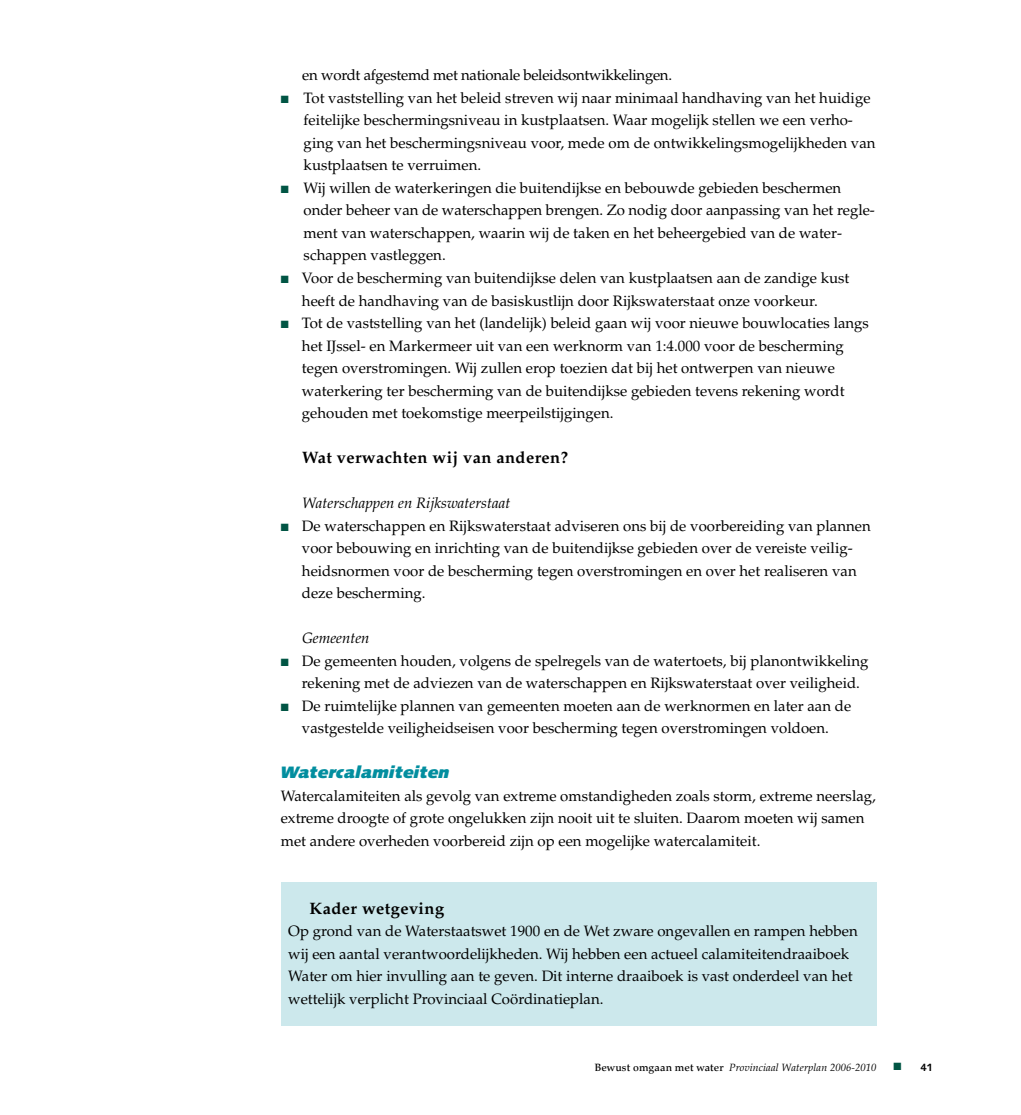
<style>
.page{position:relative;width:1021px;height:1115px;background:#fff}
.page>*{position:absolute;margin:0;border:0;box-sizing:border-box;transform-origin:0 0}
.t1{font:700 16.5px "Palatino";letter-spacing:.025em;color:#000}
.t2{font:italic 900 16.5px "Linotype Syntax";color:#028e9f}
.t3{font:15px/22.5px "Palatino";color:#000}
.t4{font:15px "Palatino";letter-spacing:-.02em;color:#000}
.t5{font:italic 15px "Palatino";color:#000}
.t6{font:italic 10.5px "Palatino";letter-spacing:.01em;color:#000}
.t7{font:700 10.5px "Linotype Syntax";color:#000}
.s1{color:#015544}
.s2{font-weight:500;font-style:normal}
</style>
<div class="page">
<div style="left:281px;top:882px;width:595px;height:143px;background:#cce8ec"></div>
<p class="t4" style="left:302px;top:69px;width:371px">en wordt afgestemd met nationale beleidsontwikkelingen.</p>
<p class="t3" style="left:304px;top:88px;width:573px;text-indent:-23px"><span class="s1">■</span> Tot vaststelling van het beleid streven wij naar minimaal handhaving van het huidige feitelijke beschermingsniveau in kustplaatsen. Waar mogelijk stellen we een verho&shy;ging van het beschermingsniveau voor, mede om de ontwikkelingsmogelijkheden van kustplaatsen te verruimen.</p>
<p class="t3" style="left:304px;top:178px;width:573px;text-indent:-23px"><span class="s1">■</span> Wij willen de waterkeringen die buitendijkse en bebouwde gebieden beschermen onder beheer van de waterschappen brengen. Zo nodig door aanpassing van het regle&shy;ment van waterschappen, waarin wij de taken en het beheergebied van de water&shy;schappen vastleggen.</p>
<p class="t3" style="left:302px;top:268px;width:549px;text-indent:-21px"><span class="s1">■</span> Voor de bescherming van buitendijkse delen van kustplaatsen aan de zandige kust heeft de handhaving van de basiskustlijn door Rijkswaterstaat onze voorkeur.</p>
<p class="t3" style="left:302px;top:313px;width:568px;text-indent:-21px"><span class="s1">■</span> Tot de vaststelling van het (landelijk) beleid gaan wij voor nieuwe bouwlocaties langs het IJssel- en Markermeer uit van een werknorm van 1:4.000 voor de bescherming tegen overstromingen. Wij zullen erop toezien dat bij het ontwerpen van nieuwe waterkering ter bescherming van de buitendijkse gebieden tevens rekening wordt gehouden met toekomstige meerpeilstijgingen.</p>
<p class="t1" style="left:302px;top:451px;width:267px">Wat verwachten wij van anderen?</p>
<p class="t5" style="left:302px;top:497px;width:210px">Waterschappen en Rijkswaterstaat</p>
<p class="t3" style="left:302px;top:516px;width:570px;text-indent:-21px"><span class="s1">■</span> De waterschappen en Rijkswaterstaat adviseren ons bij de voorbereiding van plannen voor bebouwing en inrichting van de buitendijkse gebieden over de vereiste veilig&shy;heidsnormen voor de bescherming tegen overstromingen en over het realiseren van deze bescherming.</p>
<p class="t5" style="left:302px;top:632px;width:69px">Gemeenten</p>
<p class="t3" style="left:302px;top:651px;width:568px;text-indent:-21px"><span class="s1">■</span> De gemeenten houden, volgens de spelregels van de watertoets, bij planontwikkeling rekening met de adviezen van de waterschappen en Rijkswaterstaat over veiligheid.</p>
<p class="t3" style="left:281px;top:696px;width:572px;text-align:center"><span class="s1">■</span> De ruimtelijke plannen van gemeenten moeten aan de werknormen en later aan de vastgestelde veiligheidseisen voor bescherming tegen overstromingen voldoen.</p>
<p class="t2" style="left:281px;top:765px;width:171px">Watercalamiteiten</p>
<p class="t3" style="left:281px;top:786px;width:596px">Watercalamiteiten als gevolg van extreme omstandigheden zoals storm, extreme neerslag, extreme droogte of grote ongelukken zijn nooit uit te sluiten. Daarom moeten wij samen met andere overheden voorbereid zijn op een mogelijke watercalamiteit.</p>
<p class="t1" style="left:309px;top:901px;width:136px">Kader wetgeving</p>
<p class="t3" style="left:288px;top:921px;width:571px">Op grond van de Waterstaatswet 1900 en de Wet zware ongevallen en rampen hebben wij een aantal verantwoordelijkheden. Wij hebben een actueel calamiteitendraaiboek Water om hier invulling aan te geven. Dit interne draaiboek is vast onderdeel van het wettelijk verplicht Provinciaal Coördinatieplan.</p>
<p class="t6" style="left:594px;top:1063px;width:283px"><span class="s2">Bewust omgaan met water</span> Provinciaal Waterplan 2006-2010</p>
<p class="t7" style="left:893px;top:1062px;width:40px"><span class="s1">■</span> 41</p>
</div>
